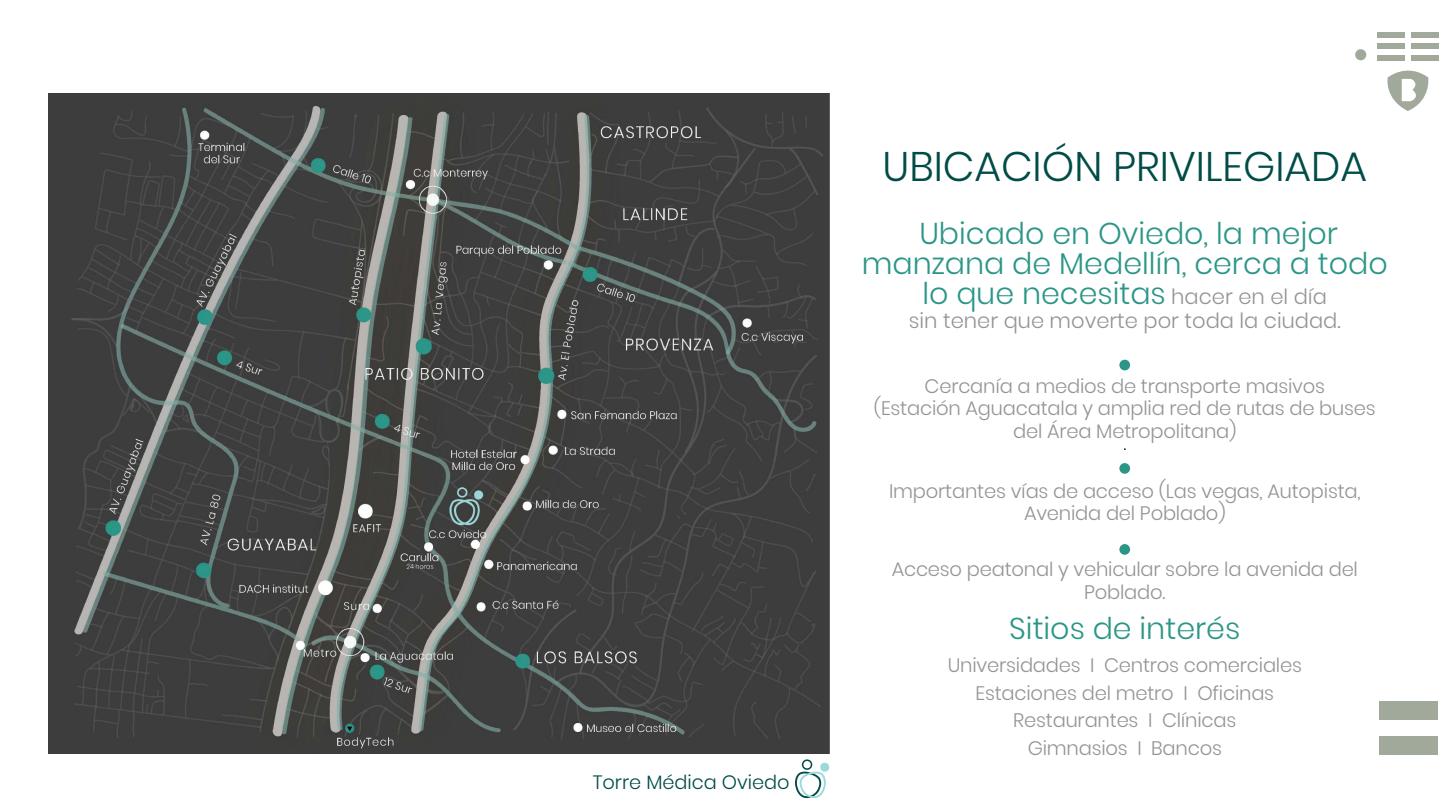
<style>
.page{position:relative;width:1440px;height:810px;background:#fff}
.page>*{position:absolute;margin:0;border:0;box-sizing:border-box;transform-origin:0 0}
.t1{font:300 41.25px "Poppins";color:#004c46}
.t2{font:300 30px/30px "Poppins";color:#2b9687;text-align:center}
.t3{font:300 21px "Poppins";color:#929497}
.t4{font:300 19.5px/22.5px "Poppins";letter-spacing:-.01em;color:#929497;text-align:center}
.t5{font:300 19.27px "Poppins";color:#004c46}
.s1{font-size:21px;color:#929497}
</style>
<div class="page">
<div style="left:1355px;top:49px;width:11px;height:11px;background:#a0a99a;border-radius:50%"></div>
<div style="left:1377px;top:32px;width:28px;height:6px;background:#a0a99a"></div>
<div style="left:1377px;top:44px;width:28px;height:5px;background:#a0a99a"></div>
<div style="left:1377px;top:55px;width:28px;height:5px;background:#a0a99a"></div>
<div style="left:1411px;top:32px;width:28px;height:6px;background:#a0a99a"></div>
<div style="left:1411px;top:44px;width:28px;height:5px;background:#a0a99a"></div>
<div style="left:1411px;top:55px;width:28px;height:5px;background:#a0a99a"></div>
<svg style="left:1387px;top:70px;width:42px;height:41px"></svg>
<div style="left:1379px;top:701px;width:59px;height:19px;background:#a0a99a"></div>
<div style="left:1379px;top:736px;width:59px;height:19px;background:#a0a99a"></div>
<div style="left:1119px;top:360px;width:11px;height:10px;background:#2b9687;border-radius:50%"></div>
<div style="left:1119px;top:463px;width:11px;height:11px;background:#2b9687;border-radius:50%"></div>
<div style="left:1119px;top:544px;width:11px;height:11px;background:#2b9687;border-radius:50%"></div>
<svg style="left:795px;top:759px;width:31px;height:39px"></svg>
<div style="left:820px;top:763px;width:9px;height:9px;background:#99dada;border-radius:50%"></div>
<img style="left:49px;top:94px;width:781px;height:660px">
<p class="t5" style="left:593px;top:771px;width:198px">Torre Médica Oviedo</p>
<h1 class="t1" style="left:882px;top:142px;width:486px">UBICACIÓN PRIVILEGIADA</h1>
<h2 class="t2" style="left:862px;top:218px;width:528px">Ubicado en Oviedo, la mejor manzana de Medellín, cerca a todo lo que necesitas <span class="s1">hacer en el día</span></h2>
<p class="t3" style="left:909px;top:309px;width:433px">sin tener que moverte por toda la ciudad.</p>
<p class="t4" style="left:874px;top:375px;width:503px">Cercanía a medios de transporte masivos<br>(Estación Aguacatala y amplia red de rutas de buses del Área Metropolitana)</p>
<p class="t4" style="left:889px;top:480px;width:473px">Importantes vías de acceso (Las vegas, Autopista,<br>Avenida del Poblado)</p>
<p class="t4" style="left:892px;top:558px;width:468px">Acceso peatonal y vehicular sobre la avenida del<br>Poblado.</p>
<h2 class="t2" style="left:1009px;top:614px;width:233px">Sitios de interés</h2>
<p class="t4" style="left:948px;top:651px;width:356px;line-height:27.8px">Universidades I Centros comerciales<br>Estaciones del metro I Oficinas<br>Restaurantes I Clínicas<br>Gimnasios I Bancos</p>
</div>
